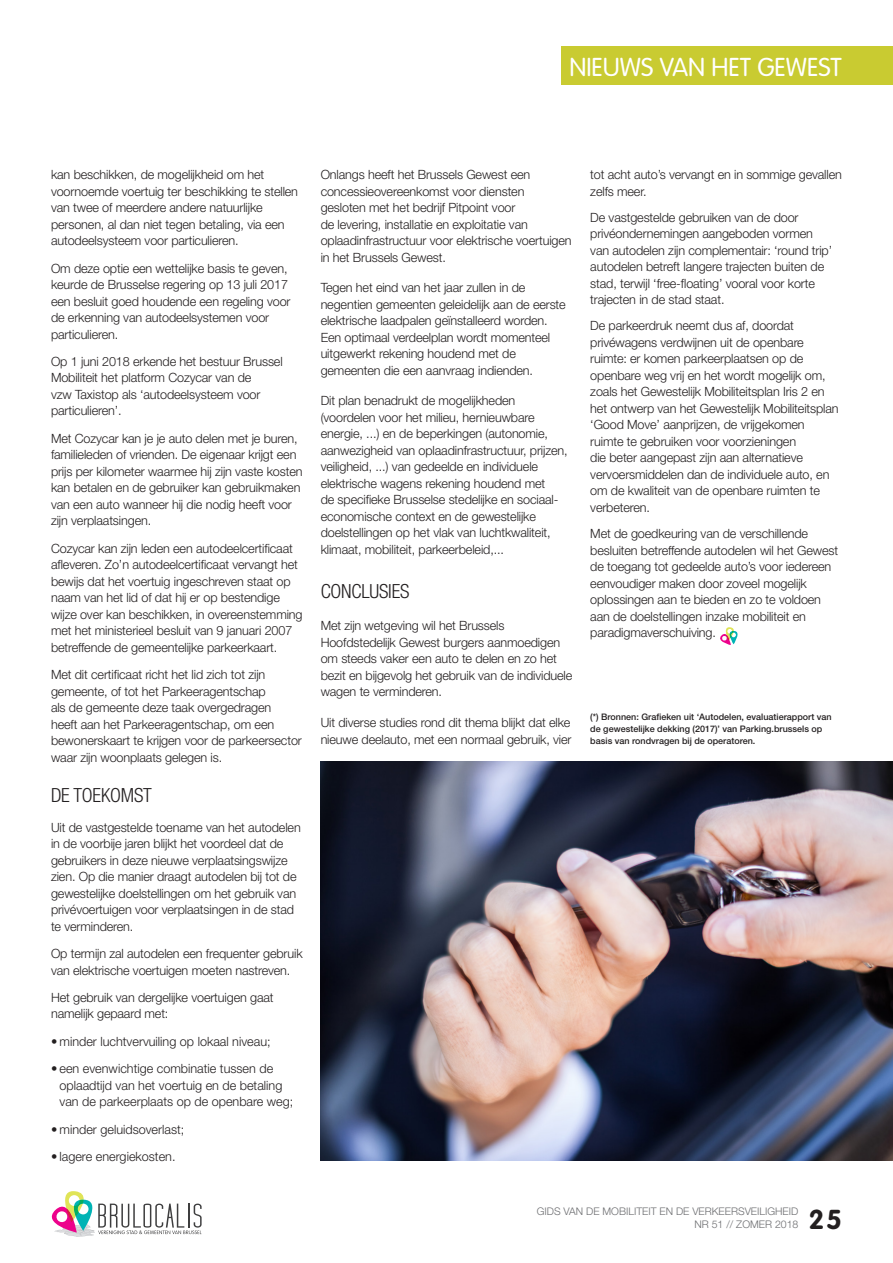
<style>
.page{position:relative;width:893px;height:1263px;background:#fff}
.page>*{position:absolute;margin:0;border:0;box-sizing:border-box;transform-origin:0 0}
.t1{font:700 27px "VAG Rounded";color:#231f20}
.t2{font:300 25.5px "VAG Rounded";color:#fff}
.Article_inter-titres{font:300 condensed 19.5px "Helvetica Neue LT Pro";letter-spacing:-.01em;color:#231f20}
.Article_Texte{font:300 12.75px/16.5px "Helvetica Neue LT Pro";letter-spacing:-.01em;color:#231f20}
.t3{font:300 10.5px/12.6px "Helvetica Neue LT Pro";color:#6c6d70}
.Note_de_bas_de_page{font:500 9px/12px "Helvetica Neue LT Pro";color:#231f20}
</style>
<div class="page">
<img style="left:321px;top:761px;width:572px;height:400px">
<svg style="left:720px;top:627px;width:18px;height:18px"></svg>
<svg style="left:51px;top:1191px;width:151px;height:46px"></svg>
<div style="left:561px;top:47px;width:332px;height:38px;background:#c9cb31"></div>
<h2 class="t2" style="left:569px;top:52px;width:274px">NIEUWS VAN HET GEWEST</h2>
<p class="Article_Texte" style="left:51px;top:166px;width:249px">kan beschikken, de mogelijkheid om het voornoemde voertuig ter beschikking te stellen van twee of meerdere andere natuurlijke personen, al dan niet tegen betaling, via een autodeelsysteem voor particulieren.</p>
<p class="Article_Texte" style="left:51px;top:259px;width:241px">Om deze optie een wettelijke basis te geven, keurde de Brusselse regering op 13 juli 2017 een besluit goed houdende een regeling voor de erkenning van autodeelsystemen voor particulieren.</p>
<p class="Article_Texte" style="left:51px;top:353px;width:233px">Op 1 juni 2018 erkende het bestuur Brussel Mobiliteit het platform Cozycar van de<br>vzw Taxistop als ‘autodeelsysteem voor particulieren’.</p>
<p class="Article_Texte" style="left:51px;top:430px;width:253px">Met Cozycar kan je je auto delen met je buren, familieleden of vrienden. De eigenaar krijgt een prijs per kilometer waarmee hij zijn vaste kosten kan betalen en de gebruiker kan gebruikmaken van een auto wanneer hij die nodig heeft voor zijn verplaatsingen.</p>
<p class="Article_Texte" style="left:51px;top:540px;width:253px">Cozycar kan zijn leden een autodeelcertificaat afleveren. Zo’n autodeelcertificaat vervangt het bewijs dat het voertuig ingeschreven staat op naam van het lid of dat hij er op bestendige wijze over kan beschikken, in overeenstemming met het ministerieel besluit van 9 januari 2007 betreffende de gemeentelijke parkeerkaart.</p>
<p class="Article_Texte" style="left:51px;top:666px;width:252px">Met dit certificaat richt het lid zich tot zijn gemeente, of tot het Parkeeragentschap<br>als de gemeente deze taak overgedragen<br>heeft aan het Parkeeragentschap, om een bewonerskaart te krijgen voor de parkeersector waar zijn woonplaats gelegen is.</p>
<p class="Article_inter-titres" style="left:51px;top:784px;width:102px">DE TOEKOMST</p>
<p class="Article_Texte" style="left:51px;top:819px;width:251px">Uit de vastgestelde toename van het autodelen in de voorbije jaren blijkt het voordeel dat de gebruikers in deze nieuwe verplaatsingswijze zien. Op die manier draagt autodelen bij tot de gewestelijke doelstellingen om het gebruik van privévoertuigen voor verplaatsingen in de stad te verminderen.</p>
<p class="Article_Texte" style="left:51px;top:945px;width:253px">Op termijn zal autodelen een frequenter gebruik van elektrische voertuigen moeten nastreven.</p>
<p class="Article_Texte" style="left:51px;top:989px;width:224px">Het gebruik van dergelijke voertuigen gaat namelijk gepaard met:</p>
<p class="Article_Texte" style="left:51px;top:1033px;width:221px">• minder luchtvervuiling op lokaal niveau;</p>
<p class="Article_Texte" style="left:60px;top:1060px;width:235px;text-indent:-9px">• een evenwichtige combinatie tussen de oplaadtijd van het voertuig en de betaling van de parkeerplaats op de openbare weg;</p>
<p class="Article_Texte" style="left:51px;top:1120px;width:135px">• minder geluidsoverlast;</p>
<p class="Article_Texte" style="left:51px;top:1148px;width:126px">• lagere energiekosten.</p>
<p class="Article_Texte" style="left:321px;top:166px;width:253px">Onlangs heeft het Brussels Gewest een concessieovereenkomst voor diensten gesloten met het bedrijf Pitpoint voor<br>de levering, installatie en exploitatie van oplaadinfrastructuur voor elektrische voertuigen in het Brussels Gewest.</p>
<p class="Article_Texte" style="left:321px;top:279px;width:247px">Tegen het eind van het jaar zullen in de negentien gemeenten geleidelijk aan de eerste elektrische laadpalen geïnstalleerd worden.<br>Een optimaal verdeelplan wordt momenteel uitgewerkt rekening houdend met de gemeenten die een aanvraag indienden.</p>
<p class="Article_Texte" style="left:321px;top:392px;width:248px">Dit plan benadrukt de mogelijkheden (voordelen voor het milieu, hernieuwbare energie, ...) en de beperkingen (autonomie, aanwezigheid van oplaadinfrastructuur, prijzen, veiligheid, ...) van gedeelde en individuele elektrische wagens rekening houdend met<br>de specifieke Brusselse stedelijke en sociaal&shy;economische context en de gewestelijke doelstellingen op het vlak van luchtkwaliteit, klimaat, mobiliteit, parkeerbeleid,...</p>
<p class="Article_inter-titres" style="left:321px;top:580px;width:90px">CONCLUSIES</p>
<p class="Article_Texte" style="left:321px;top:617px;width:253px">Met zijn wetgeving wil het Brussels Hoofdstedelijk Gewest burgers aanmoedigen om steeds vaker een auto te delen en zo het bezit en bijgevolg het gebruik van de individuele wagen te verminderen.</p>
<p class="Article_Texte" style="left:321px;top:714px;width:252px">Uit diverse studies rond dit thema blijkt dat elke nieuwe deelauto, met een normaal gebruik, vier</p>
<p class="Article_Texte" style="left:590px;top:166px;width:253px">tot acht auto’s vervangt en in sommige gevallen zelfs meer.</p>
<p class="Article_Texte" style="left:590px;top:209px;width:243px">De vastgestelde gebruiken van de door privéondernemingen aangeboden vormen van autodelen zijn complementair: ‘round trip’ autodelen betreft langere trajecten buiten de stad, terwijl ‘free-floating’ vooral voor korte trajecten in de stad staat.</p>
<p class="Article_Texte" style="left:590px;top:317px;width:250px">De parkeerdruk neemt dus af, doordat privéwagens verdwijnen uit de openbare ruimte: er komen parkeerplaatsen op de openbare weg vrij en het wordt mogelijk om, zoals het Gewestelijk Mobiliteitsplan Iris 2 en het ontwerp van het Gewestelijk Mobiliteitsplan ‘Good Move’ aanprijzen, de vrijgekomen ruimte te gebruiken voor voorzieningen<br>die beter aangepast zijn aan alternatieve vervoersmiddelen dan de individuele auto, en om de kwaliteit van de openbare ruimten te verbeteren.</p>
<p class="Article_Texte" style="left:590px;top:525px;width:249px">Met de goedkeuring van de verschillende besluiten betreffende autodelen wil het Gewest de toegang tot gedeelde auto’s voor iedereen eenvoudiger maken door zoveel mogelijk oplossingen aan te bieden en zo te voldoen aan de doelstellingen inzake mobiliteit en paradigmaverschuiving.</p>
<p class="Note_de_bas_de_page" style="left:590px;top:711px;width:243px">(*) Bronnen: Grafieken uit ‘Autodelen, evaluatierapport van de gewestelijke dekking (2017)’ van Parking.brussels op basis van rondvragen bij de operatoren.</p>
<p class="t3" style="left:694px;top:1205px;width:105px;text-indent:-158px">GIDS VAN DE MOBILITEIT EN DE VERKEERSVEILIGHEID<br>NR 51 // zomer</p>
<p class="t3" style="left:775px;top:1217px;width:25px">2018</p>
<h1 class="t1" style="left:809px;top:1203px;width:35px">25</h1>
</div>
